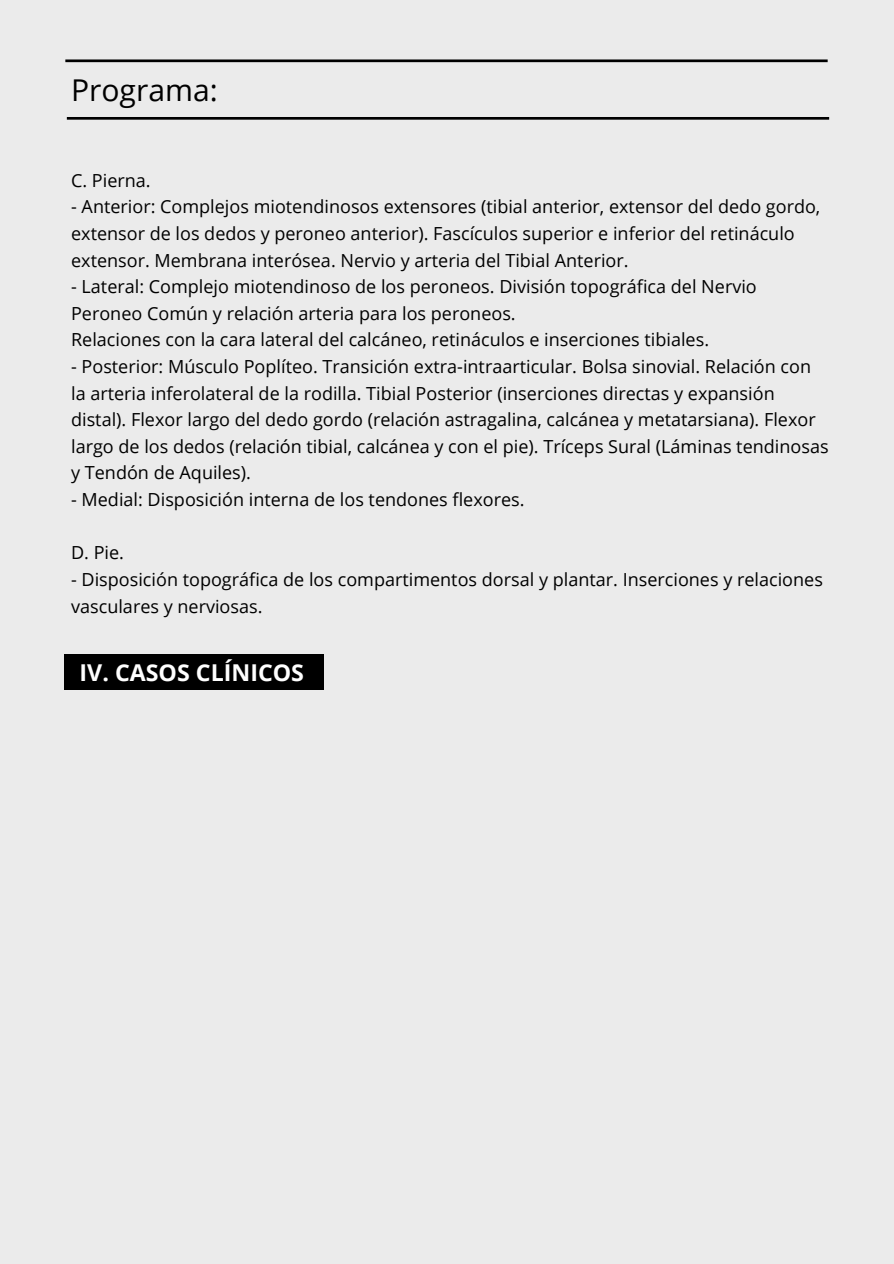
<style>
.page{position:relative;width:894px;height:1264px;background:#fff}
.page>*{position:absolute;margin:0;border:0;box-sizing:border-box;transform-origin:0 0}
.t1{font:30px "Open Sans";color:#000}
.t2{font:700 23.25px "Open Sans";color:#fff}
.t3{font:18px/26.5px "Open Sans";color:#000}
</style>
<div class="page">
<div style="left:0;top:0;width:893px;height:1263px;background:#ebebeb"></div>
<svg style="left:65px;top:59px;width:762px;height:3px;background:#252525"></svg>
<svg style="left:67px;top:117px;width:761px;height:3px;background:#191919"></svg>
<div style="left:64px;top:654px;width:259px;height:36px;background:#000"></div>
<p class="t1" style="left:71px;top:69px;width:148px">Programa:</p>
<p class="t3" style="left:71px;top:166px;width:81px">C. Pierna.</p>
<p class="t3" style="left:71px;top:193px;width:750px">- Anterior: Complejos miotendinosos extensores (tibial anterior, extensor del dedo gordo, extensor de los dedos y peroneo anterior). Fascículos superior e inferior del retináculo extensor. Membrana interósea. Nervio y arteria del Tibial Anterior.</p>
<p class="t3" style="left:71px;top:273px;width:687px">- Lateral: Complejo miotendinoso de los peroneos. División topográfica del Nervio<br>Peroneo Común y relación arteria para los peroneos.</p>
<p class="t3" style="left:71px;top:326px;width:639px">Relaciones con la cara lateral del calcáneo, retináculos e inserciones tibiales.</p>
<p class="t3" style="left:71px;top:353px;width:758px">- Posterior: Músculo Poplíteo. Transición extra-intraarticular. Bolsa sinovial. Relación con la arteria inferolateral de la rodilla. Tibial Posterior (inserciones directas y expansión distal). Flexor largo del dedo gordo (relación astragalina, calcánea y metatarsiana). Flexor largo de los dedos (relación tibial, calcánea y con el pie). Tríceps Sural (Láminas tendinosas y Tendón de Aquiles).</p>
<p class="t3" style="left:71px;top:486px;width:455px">- Medial: Disposición interna de los tendones flexores.</p>
<p class="t3" style="left:71px;top:539px;width:54px">D. Pie.</p>
<p class="t3" style="left:71px;top:565px;width:753px">- Disposición topográfica de los compartimentos dorsal y plantar. Inserciones y relaciones vasculares y nerviosas.</p>
<p class="t2" style="left:80px;top:656px;width:226px">IV. CASOS CLÍNICOS</p>
</div>
